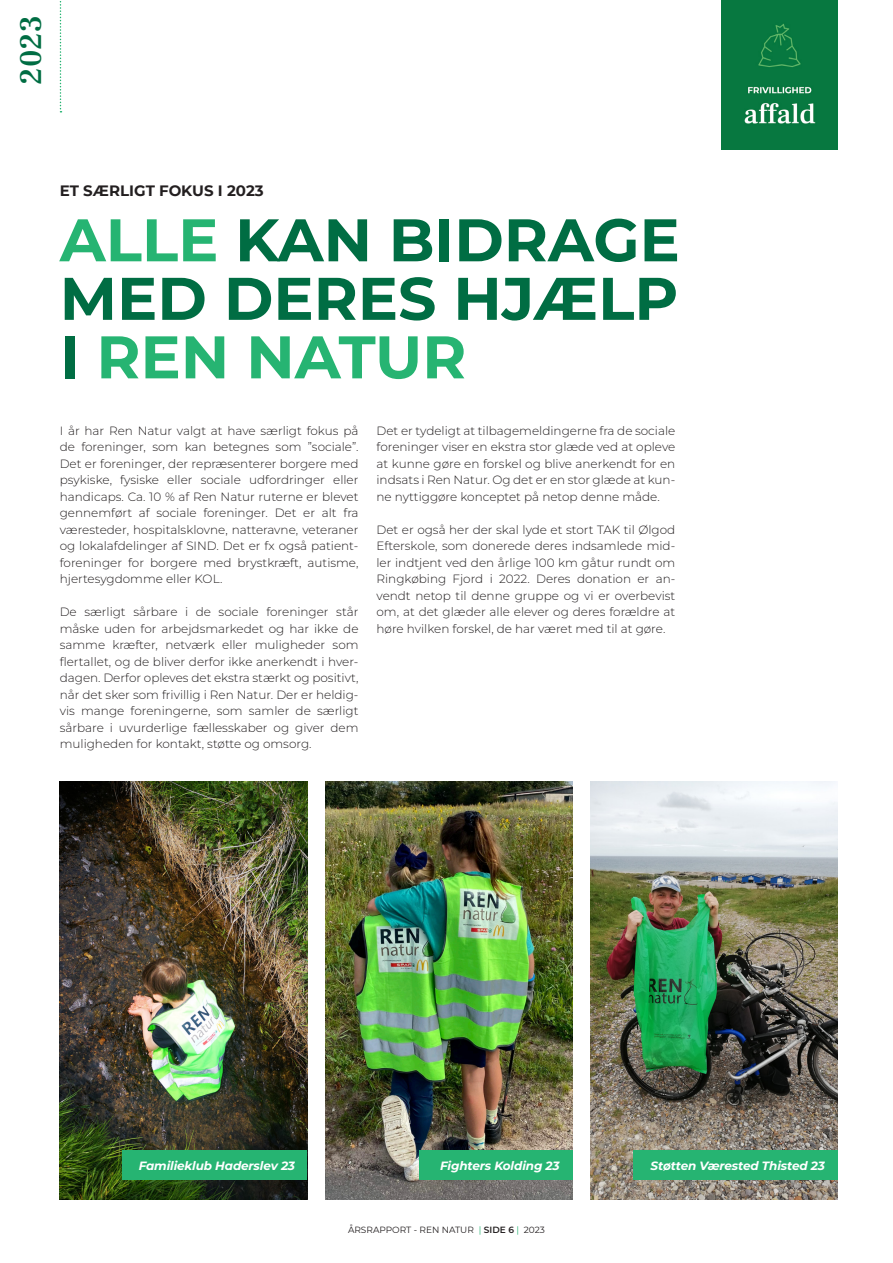
<style>
.page{position:relative;width:893px;height:1263px;background:#fff}
.page>*{position:absolute;margin:0;border:0;box-sizing:border-box;transform-origin:0 0}
.BRØD_TEKST{font:700 60px "Montserrat";color:#006d43}
.BRØD_TEKST-2{font:700 60px "Montserrat";color:#26b472}
.t1{font:500 30.75px "Frank Ruhl Libre";color:#006d43}
.BRØD_TEKST-3{font:700 15px "Montserrat";color:#231f20}
.BRØD_TEKST-4{font:100 12px/16.5px "Montserrat";color:#231f20;text-align:justify}
.BRØD_TEKST-5{font:italic 100 12px "Montserrat";letter-spacing:-.01em;color:#fff}
.t2{font:9px "Montserrat";color:#231f20}
.s1{color:#26b472}
.s2{color:#006d43}
.s3{font-weight:600}
</style>
<div class="page">
<img style="left:721px;top:1px;width:117px;height:148px">
<img style="left:60px;top:781px;width:247px;height:418px">
<img style="left:325px;top:781px;width:247px;height:418px">
<img style="left:590px;top:781px;width:248px;height:418px">
<svg style="left:60px;top:1px;width:1px;height:111px"></svg>
<div style="left:634px;top:1151px;width:204px;height:29px;background:#26b472"></div>
<div style="left:419px;top:1151px;width:153px;height:29px;background:#26b472"></div>
<div style="left:122px;top:1151px;width:185px;height:29px;background:#26b472"></div>
<h2 class="t1" style="left:12px;top:84px;width:71px;rotate:-90deg">2023</h2>
<p class="BRØD_TEKST-3" style="left:60px;top:180px;width:205px">ET SÆRLIGT FOKUS I 2023</p>
<p class="BRØD_TEKST" style="left:60px;top:197px;width:622px"><span class="s1">ALLE</span> KAN BIDRAGE</p>
<p class="BRØD_TEKST" style="left:60px;top:255px;width:620px">MED DERES HJÆLP</p>
<p class="BRØD_TEKST-2" style="left:60px;top:314px;width:408px"><span class="s2">I</span> REN NATUR</p>
<p class="BRØD_TEKST-4" style="left:60px;top:422px;width:300px">I år har Ren Natur valgt at have særligt fokus på de foreninger, som kan betegnes som ”sociale”.<br>Det er foreninger, der repræsenterer borgere med psykiske, fysiske eller sociale udfordringer eller handicaps. Ca. 10 % af Ren Natur ruterne er blevet gennemført af sociale foreninger. Det er alt fra væresteder, hospitalsklovne, natteravne, veteraner og lokalafdelinger af SIND. Det er fx også patient&shy;foreninger for borgere med brystkræft, autisme, hjertesygdomme eller KOL.</p>
<p class="BRØD_TEKST-4" style="left:60px;top:603px;width:300px">De særligt sårbare i de sociale foreninger står måske uden for arbejdsmarkedet og har ikke de samme kræfter, netværk eller muligheder som flertallet, og de bliver derfor ikke anerkendt i hver&shy;dagen. Derfor opleves det ekstra stærkt og positivt, når det sker som frivillig i Ren Natur. Der er heldig&shy;vis mange foreningerne, som samler de særligt sårbare i uvurderlige fællesskaber og giver dem muligheden for kontakt, støtte og omsorg.</p>
<p class="BRØD_TEKST-4" style="left:376px;top:422px;width:300px">Det er tydeligt at tilbagemeldingerne fra de sociale foreninger viser en ekstra stor glæde ved at opleve at kunne gøre en forskel og blive anerkendt for en indsats i Ren Natur. Og det er en stor glæde at kun&shy;ne nyttiggøre konceptet på netop denne måde.</p>
<p class="BRØD_TEKST-4" style="left:376px;top:521px;width:300px">Det er også her der skal lyde et stort TAK til Ølgod Efterskole, som donerede deres indsamlede mid&shy;ler indtjent ved den årlige 100 km gåtur rundt om Ringkøbing Fjord i 2022. Deres donation er an&shy;vendt netop til denne gruppe og vi er overbevist om, at det glæder alle elever og deres forældre at høre hvilken forskel, de har været med til at gøre.</p>
<p class="BRØD_TEKST-5" style="left:139px;top:1158px;width:158px">Familieklub Haderslev 23</p>
<p class="BRØD_TEKST-5" style="left:440px;top:1158px;width:121px">Fighters Kolding 23</p>
<p class="BRØD_TEKST-5" style="left:651px;top:1158px;width:176px">Støtten Værested Thisted 23</p>
<p class="t2" style="left:348px;top:1224px;width:198px">ÅRSRAPPORT - REN NATUR <span class="s1">|</span> <span class="s3">SIDE 6</span> <span class="s1">|</span> 2023</p>
</div>
